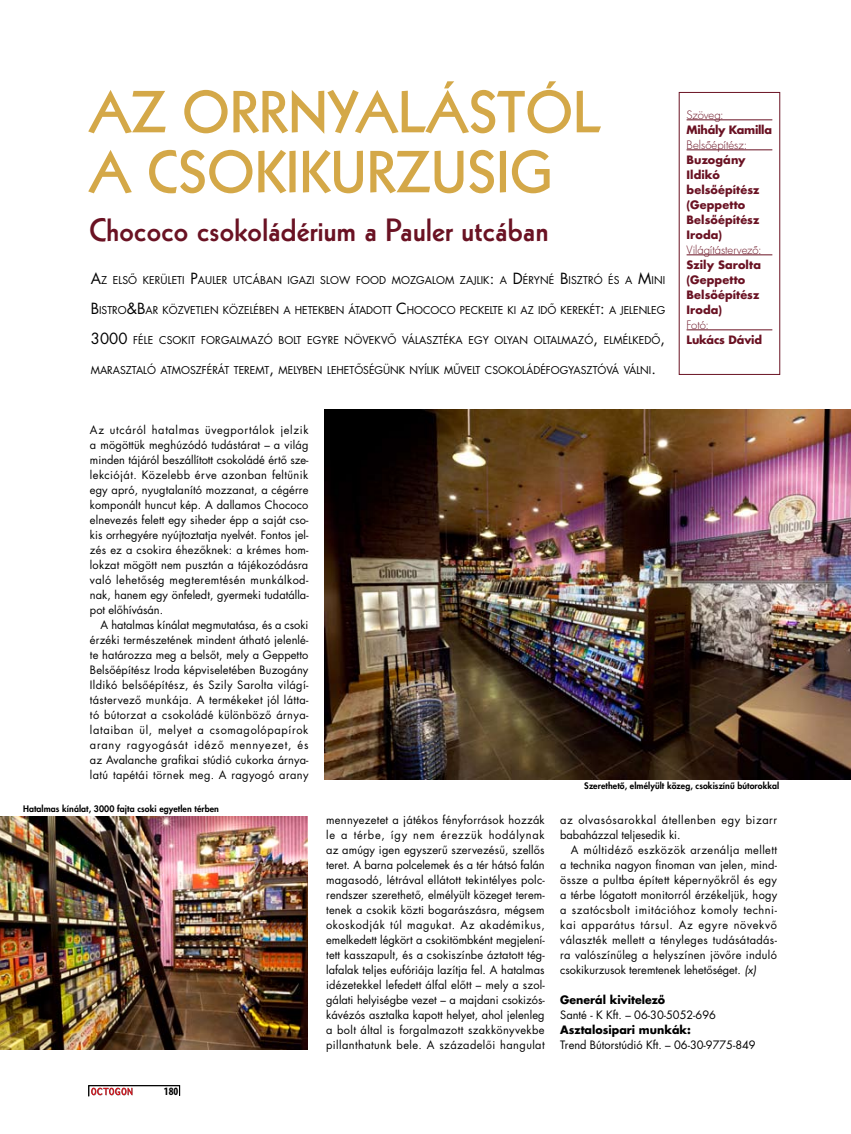
<style>
.page{position:relative;width:851px;height:1134px;background:#fff}
.page>*{position:absolute;margin:0;border:0;box-sizing:border-box;transform-origin:0 0}
.t1{font:800 57.5px/60px "Kabel LT Std";letter-spacing:.02em;color:#d4a848}
.t2{font:800 31.25px "Kabel LT Std";letter-spacing:.01em;color:#6a1223}
.t3{font:11.25px/15px "Futura QS";letter-spacing:.005em;color:#000;text-align:justify}
.t4{font:700 11.25px/15px "Futura QS";letter-spacing:.005em;color:#6a1223}
.t5{font:11.25px/15px "Futura QS";letter-spacing:.05em;color:#000}
.t6{font:300 11.25px "Futura QS";letter-spacing:-.005em;color:#6a1223}
.t7{font:700 11.25px "Futura QS";color:#000}
.t8{font:700 11.25px "Futura QS";letter-spacing:-.025em;color:#6a1223}
.t9{font:700 11.25px "Futura QS";letter-spacing:-.015em;color:#6a1223}
.t10{font:700 condensed 11.25px "Myriad Pro";color:#000}
.t11{font:10.5px "Futura QS";color:#000}
.t12{font:800 8.75px "Futura QS";letter-spacing:.01em;color:#000}
.s1{font-size:15px}
.s2{font-style:italic}
</style>
<div class="page">
<hr style="left:686px;top:120px;width:86px;height:1px;background:#6a1223">
<hr style="left:686px;top:150px;width:86px;height:1px;background:#6a1223">
<hr style="left:686px;top:255px;width:86px;height:1px;background:#6a1223">
<hr style="left:686px;top:330px;width:86px;height:1px;background:#6a1223">
<svg style="left:88px;top:1085px;width:92px;height:11px"></svg>
<img style="left:0;top:816px;width:307px;height:234px">
<img style="left:324px;top:410px;width:526px;height:370px">
<h1 class="t1" style="left:89px;top:83px;width:512px">Az orrnyalástól a csokikurzusig</h1>
<h2 class="t2" style="left:89px;top:212px;width:460px">Chococo csokoládérium a Pauler utcában</h2>
<p class="t11" style="left:91px;top:272px;width:576px"><span class="s1">A</span>Z ELSÕ KERÜLETI <span class="s1">P</span>AULER UTCÁBAN IGAZI SLOW FOOD MOZGALOM ZAJLIK<span class="s1">:</span> A <span class="s1">D</span> ÉRYNÉ <span class="s1">B</span> ISZTRÓ ÉS A <span class="s1">M</span>INI</p>
<p class="t11" style="left:91px;top:302px;width:576px"><span class="s1">B</span> ISTRO<span class="s1">&amp;B</span>AR KÖZVETLEN KÖZELÉBEN A HETEKBEN ÁTADOTT <span class="s1">C</span>HOCOCO PECKELTE KI AZ IDÕ KEREKÉT<span class="s1">:</span> A JELENLEG</p>
<p class="t11" style="left:91px;top:332px;width:576px"><span class="s1">3000</span> FÉLE CSOKIT FORGALMAZÓ BOLT EGYRE NÖVEKVÕ VÁLASZTÉKA EGY OLYAN OLTALMAZÓ<span class="s1">,</span> ELMÉLKEDÕ<span class="s1">,</span></p>
<p class="t11" style="left:91px;top:362px;width:566px">MARASZTALÓ ATMOSZFÉRÁT TEREMT<span class="s1">,</span> MELYBEN LEHETÕSÉGÜNK NYÍLIK MÛVELT CSOKOLÁDÉFOGYASZTÓVÁ VÁLNI<span class="s1">.</span></p>
<p class="t6" style="left:686px;top:107px;width:39px">Szöveg:</p>
<p class="t8" style="left:686px;top:122px;width:87px">Mihály Kamilla</p>
<p class="t6" style="left:686px;top:137px;width:62px">Belsõépítész:</p>
<p class="t4" style="left:686px;top:152px;width:74px">Buzogány<br>Ildikó belsõépítész (Geppetto<br>Belsõépítész<br>Iroda)</p>
<p class="t6" style="left:686px;top:242px;width:77px">Világítástervezõ:</p>
<p class="t4" style="left:686px;top:257px;width:76px">Szily Sarolta (Geppetto<br>Belsõépítész<br>Iroda)</p>
<p class="t6" style="left:686px;top:317px;width:24px">Fotó:</p>
<p class="t9" style="left:686px;top:331px;width:77px">Lukács Dávid</p>
<p class="t3" style="left:90px;top:422px;width:220px">Az utcáról hatalmas üvegportálok jelzik a mögöttük meghúzódó tudástárat – a világ minden tájáról beszállított csokoládé értõ sze&shy;lekcióját. Közelebb érve azonban feltûnik egy apró, nyugtalanító mozzanat, a cégérre komponált huncut kép. A dallamos Chococo elnevezés felett egy siheder épp a saját cso&shy;kis orrhegyére nyújtoztatja nyelvét. Fontos jel&shy;zés ez a csokira éhezõknek: a krémes hom&shy;lokzat mögött nem pusztán a tájékozódásra való lehetõség megteremtésén munkálkod&shy;nak, hanem egy önfeledt, gyermeki tudatálla&shy;pot elõhívásán.</p>
<p class="t3" style="left:90px;top:617px;width:220px;text-indent:11px">A hatalmas kínálat megmutatása, és a csoki érzéki természetének mindent átható jelenlé&shy;te határozza meg a belsõt, mely a Geppetto Belsõépítész Iroda képviseletében Buzogány Ildikó belsõépítész, és Szily Sarolta világí&shy;tástervezõ munkája. A termékeket jól látta&shy;tó bútorzat a csokoládé különbözõ árnya&shy;lataiban ül, melyet a csomagolópapírok arany ragyogását idézõ mennyezet, és az Avalanche grafikai stúdió cukorka árnya&shy;latú tapétái törnek meg. A ragyogó arany</p>
<p class="t12" style="left:23px;top:803px;width:197px">Hatalmas kínálat, 3000 fajta csoki egyetlen térben</p>
<p class="t10" style="left:164px;top:1084px;width:16px">180</p>
<p class="t3" style="left:326px;top:812px;width:220px">mennyezetet a játékos fényforrások hozzák le a térbe, így nem érezzük hodálynak az amúgy igen egyszerû szervezésû, szellõs teret. A barna polcelemek és a tér hátsó falán magasodó, létrával ellátott tekintélyes polc&shy;rendszer szerethetõ, elmélyült közeget terem&shy;tenek a csokik közti bogarászásra, mégsem okoskodják túl magukat. Az akadémikus, emelkedett légkört a csokitömbként megjelení&shy;tett kasszapult, és a csokiszínbe áztatott tég&shy;lafalak teljes eufóriája lazítja fel. A hatalmas idézetekkel lefedett álfal elõtt – mely a szol&shy;gálati helyiségbe vezet – a majdani csokizós&shy;kávézós asztalka kapott helyet, ahol jelenleg a bolt által is forgalmazott szakkönyvekbe pillanthatunk bele. A századelõi hangulat</p>
<p class="t12" style="left:584px;top:780px;width:196px">Szerethetõ, elmélyült közeg, csokiszínû bútorokkal</p>
<p class="t5" style="left:560px;top:812px;width:218px">az olvasósarokkal átellenben egy bizarr babaházzal teljesedik ki.</p>
<p class="t3" style="left:560px;top:842px;width:218px;text-indent:11px">A múltidézõ eszközök arzenálja mellett a technika nagyon finoman van jelen, mind&shy;össze a pultba épített képernyõkrõl és egy a térbe lógatott monitorról érzékeljük, hogy a szatócsbolt imitációhoz komoly techni&shy;kai apparátus társul. Az egyre növekvõ választék mellett a tényleges tudásátadás&shy;ra valószínûleg a helyszínen jövõre induló csokikurzusok teremtenek lehetõséget. <span class="s2">(x)</span></p>
<p class="t7" style="left:560px;top:991px;width:106px">Generál kivitelezõ</p>
<p class="t3" style="left:560px;top:1007px;width:157px">Santé - K Kft. – 06-30-5052-696</p>
<p class="t7" style="left:560px;top:1021px;width:132px">Asztalosipari munkák:</p>
<p class="t3" style="left:560px;top:1037px;width:197px">Trend Bútorstúdió Kft. – 06-30-9775-849</p>
</div>
